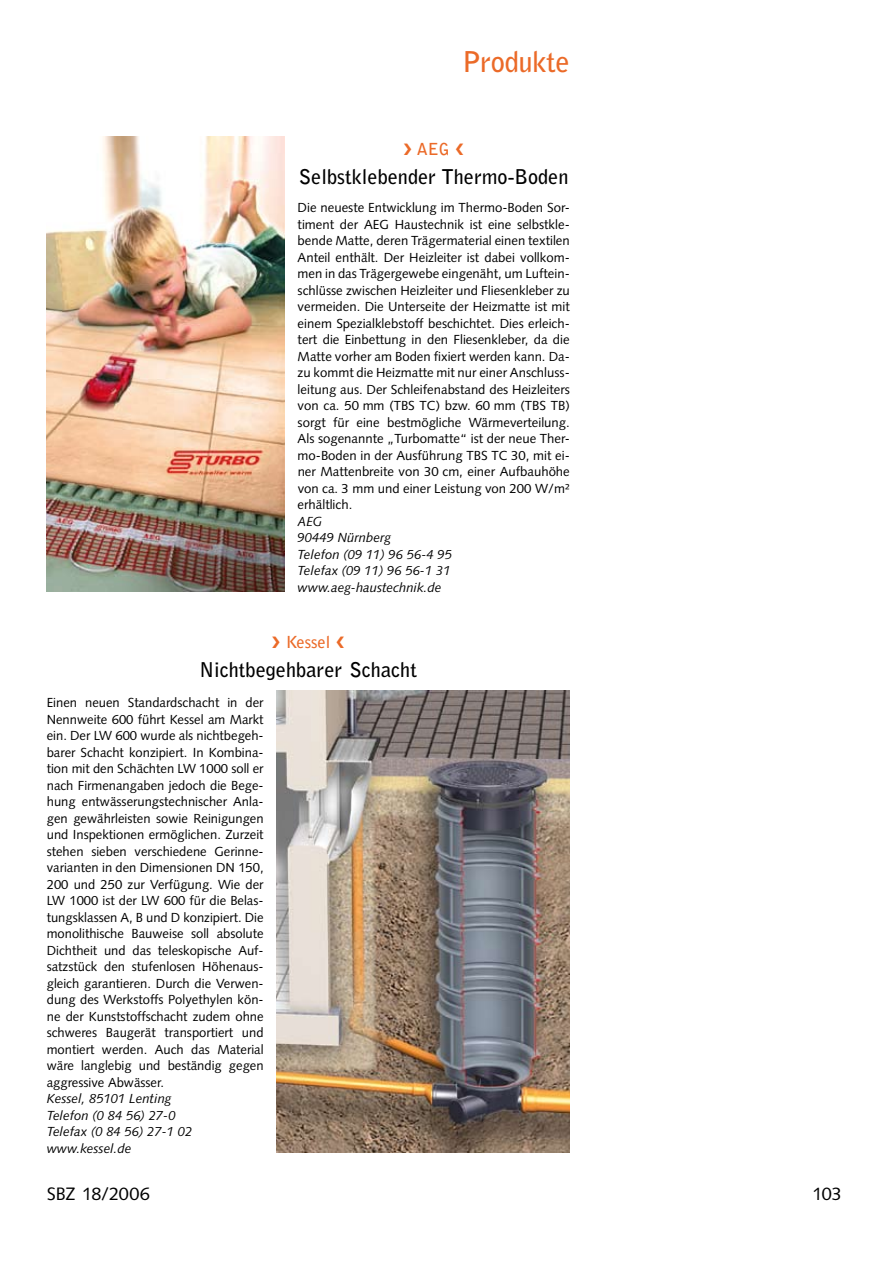
<style>
.page{position:relative;width:893px;height:1263px;background:#fff}
.page>*{position:absolute;margin:0;border:0;box-sizing:border-box;transform-origin:0 0}
.t1{font:700 28.5px "Bell Gothic Std";letter-spacing:-.02em;color:#eb6a28}
.t2{font:700 20.25px "Bell Gothic Std";color:#000}
.t3{font:18px "Syntax LT Std";letter-spacing:-.005em;color:#000}
.t4{font:700 16.5px "Bell Gothic Std";color:#eb6a28}
.t5{font:13.2px/16.5px "Syntax LT Std";color:#000;text-align:justify}
.t6{font:italic 13.2px/16.5px "Syntax LT Std";color:#000}
</style>
<div class="page">
<img style="left:47px;top:136px;width:238px;height:456px">
<img style="left:276px;top:690px;width:294px;height:462px">
<h1 class="t1" style="left:462px;top:45px;width:109px">Produkte</h1>
<p class="t4" style="left:403px;top:139px;width:62px">❯ AEG ❮</p>
<h2 class="t2" style="left:299px;top:165px;width:271px">Selbstklebender Thermo-Boden</h2>
<p class="t5" style="left:298px;top:199px;width:274px">Die neueste Entwicklung im Thermo-Boden Sor&shy;timent der AEG Haustechnik ist eine selbstkle&shy;bende Matte, deren Trägermaterial einen textilen Anteil enthält. Der Heizleiter ist dabei vollkom&shy;men in das Trägergewebe eingenäht, um Luftein&shy;schlüsse zwischen Heizleiter und Fliesenkleber zu vermeiden. Die Unterseite der Heizmatte ist mit einem Spezialklebstoff beschichtet. Dies erleich&shy;tert die Einbettung in den Fliesenkleber, da die Matte vorher am Boden fixiert werden kann. Da&shy;zu kommt die Heizmatte mit nur einer Anschluss&shy;leitung aus. Der Schleifenabstand des Heizleiters von ca. 50 mm (TBS TC) bzw. 60 mm (TBS TB) sorgt für eine bestmögliche Wärmeverteilung.<br>Als sogenannte „Turbomatte“ ist der neue Ther&shy;mo-Boden in der Ausführung TBS TC 30, mit ei&shy;ner Mattenbreite von 30 cm, einer Aufbauhöhe von ca. 3 mm und einer Leistung von 200 W/m² erhältlich.</p>
<p class="t6" style="left:298px;top:513px;width:156px">AEG<br>90449 Nürnberg<br>Telefon (09 11) 96 56-4 95<br>Telefax (09 11) 96 56-1 31 www.aeg-haustechnik.de</p>
<p class="t4" style="left:272px;top:632px;width:74px">❯ Kessel ❮</p>
<h2 class="t2" style="left:199px;top:658px;width:219px">Nichtbegehbarer Schacht</h2>
<p class="t5" style="left:47px;top:694px;width:218px;text-align:left">Einen neuen Standardschacht in der Nennweite 600 führt Kessel am Markt ein. Der LW 600 wurde als nichtbegeh&shy;barer Schacht konzipiert. In Kombina&shy;tion mit den Schächten LW 1000 soll er nach Firmenangaben jedoch die Bege&shy;hung entwässerungstechnischer Anla&shy;gen gewährleisten sowie Reinigungen und Inspektionen ermöglichen. Zurzeit stehen sieben verschiedene Gerinne&shy;varianten in den Dimensionen DN 150, 200 und 250 zur Verfügung. Wie der LW 1000 ist der LW 600 für die Belas&shy;tungsklassen A, B und D konzipiert. Die monolithische Bauweise soll absolute Dichtheit und das teleskopische Auf&shy;satzstück den stufenlosen Höhenaus&shy;gleich garantieren. Durch die Verwen&shy;dung des Werkstoffs Polyethylen kön&shy;ne der Kunststoffschacht zudem ohne schweres Baugerät transportiert und montiert werden. Auch das Material wäre langlebig und beständig gegen aggressive Abwässer.</p>
<p class="t6" style="left:47px;top:1090px;width:147px">Kessel, 85101 Lenting<br>Telefon (0 84 56) 27-0<br>Telefax (0 84 56) 27-1 02 www.kessel.de</p>
<h3 class="t3" style="left:47px;top:1183px;width:105px">SBZ 18/2006</h3>
<h3 class="t3" style="left:812px;top:1183px;width:31px">103</h3>
</div>
